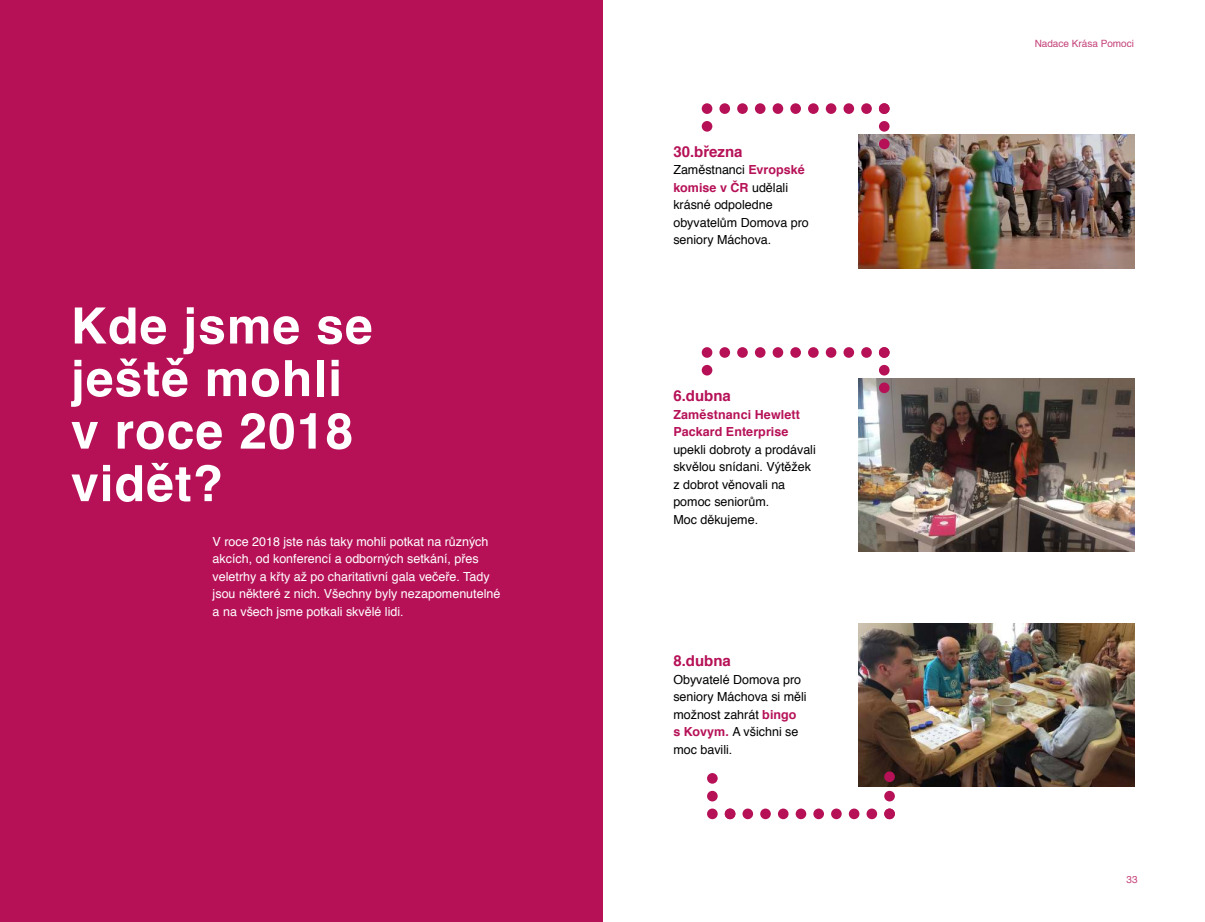
<style>
.page{position:relative;width:1205px;height:922px;background:#fff}
.page>*{position:absolute;margin:0;border:0;box-sizing:border-box;transform-origin:0 0}
.t1{font:700 50px/52.5px "Helvetica";letter-spacing:.02em;color:#fff}
.t2{font:700 15px "Helvetica";color:#b61157}
.t3{font:12.5px/17.5px "Helvetica";color:#000}
.t4{font:12.5px/17.5px "Helvetica";color:#fff}
.t5{font:700 12.5px/17.5px "Helvetica";letter-spacing:.01em;color:#b61157}
.t6{font:10px "Helvetica";color:#b61157}
.s1{font-weight:700;color:#b61157}
</style>
<div class="page">
<hr style="left:602px;top:0;width:1px;height:921px;background:#000">
<div style="left:0;top:0;width:602px;height:921px;background:#b61157"></div>
<img style="left:858px;top:134px;width:276px;height:134px">
<img style="left:858px;top:378px;width:276px;height:173px">
<img style="left:858px;top:623px;width:276px;height:163px">
<div style="left:884px;top:790px;width:11px;height:11px;background:#b61157;border-radius:50%"></div>
<div style="left:884px;top:808px;width:11px;height:11px;background:#b61157;border-radius:50%"></div>
<div style="left:866px;top:808px;width:11px;height:11px;background:#b61157;border-radius:50%"></div>
<div style="left:849px;top:808px;width:10px;height:11px;background:#b61157;border-radius:50%"></div>
<div style="left:831px;top:808px;width:11px;height:11px;background:#b61157;border-radius:50%"></div>
<div style="left:813px;top:808px;width:11px;height:11px;background:#b61157;border-radius:50%"></div>
<div style="left:795px;top:808px;width:11px;height:11px;background:#b61157;border-radius:50%"></div>
<div style="left:778px;top:808px;width:10px;height:11px;background:#b61157;border-radius:50%"></div>
<div style="left:760px;top:808px;width:11px;height:11px;background:#b61157;border-radius:50%"></div>
<div style="left:742px;top:808px;width:11px;height:11px;background:#b61157;border-radius:50%"></div>
<div style="left:884px;top:771px;width:11px;height:10px;background:#b61157;border-radius:50%"></div>
<div style="left:707px;top:772px;width:11px;height:11px;background:#b61157;border-radius:50%"></div>
<div style="left:707px;top:790px;width:11px;height:11px;background:#b61157;border-radius:50%"></div>
<div style="left:725px;top:808px;width:10px;height:11px;background:#b61157;border-radius:50%"></div>
<div style="left:707px;top:808px;width:11px;height:11px;background:#b61157;border-radius:50%"></div>
<div style="left:879px;top:121px;width:10px;height:11px;background:#b61157;border-radius:50%"></div>
<div style="left:879px;top:103px;width:10px;height:11px;background:#b61157;border-radius:50%"></div>
<div style="left:861px;top:103px;width:11px;height:11px;background:#b61157;border-radius:50%"></div>
<div style="left:843px;top:103px;width:11px;height:11px;background:#b61157;border-radius:50%"></div>
<div style="left:826px;top:103px;width:10px;height:11px;background:#b61157;border-radius:50%"></div>
<div style="left:808px;top:103px;width:11px;height:11px;background:#b61157;border-radius:50%"></div>
<div style="left:790px;top:103px;width:11px;height:11px;background:#b61157;border-radius:50%"></div>
<div style="left:772px;top:103px;width:11px;height:11px;background:#b61157;border-radius:50%"></div>
<div style="left:755px;top:103px;width:10px;height:11px;background:#b61157;border-radius:50%"></div>
<div style="left:737px;top:103px;width:11px;height:11px;background:#b61157;border-radius:50%"></div>
<div style="left:719px;top:103px;width:11px;height:11px;background:#b61157;border-radius:50%"></div>
<div style="left:879px;top:139px;width:10px;height:10px;background:#b61157;border-radius:50%"></div>
<div style="left:702px;top:121px;width:10px;height:11px;background:#b61157;border-radius:50%"></div>
<div style="left:702px;top:103px;width:10px;height:11px;background:#b61157;border-radius:50%"></div>
<div style="left:879px;top:365px;width:10px;height:10px;background:#b61157;border-radius:50%"></div>
<div style="left:879px;top:347px;width:10px;height:11px;background:#b61157;border-radius:50%"></div>
<div style="left:861px;top:347px;width:11px;height:11px;background:#b61157;border-radius:50%"></div>
<div style="left:843px;top:347px;width:11px;height:11px;background:#b61157;border-radius:50%"></div>
<div style="left:826px;top:347px;width:10px;height:11px;background:#b61157;border-radius:50%"></div>
<div style="left:808px;top:347px;width:11px;height:11px;background:#b61157;border-radius:50%"></div>
<div style="left:790px;top:347px;width:11px;height:11px;background:#b61157;border-radius:50%"></div>
<div style="left:772px;top:347px;width:11px;height:11px;background:#b61157;border-radius:50%"></div>
<div style="left:755px;top:347px;width:10px;height:11px;background:#b61157;border-radius:50%"></div>
<div style="left:737px;top:347px;width:11px;height:11px;background:#b61157;border-radius:50%"></div>
<div style="left:719px;top:347px;width:11px;height:11px;background:#b61157;border-radius:50%"></div>
<div style="left:879px;top:382px;width:10px;height:11px;background:#b61157;border-radius:50%"></div>
<div style="left:702px;top:365px;width:10px;height:10px;background:#b61157;border-radius:50%"></div>
<div style="left:702px;top:347px;width:10px;height:11px;background:#b61157;border-radius:50%"></div>
<h1 class="t1" style="left:71px;top:300px;width:303px">Kde jsme se ještě mohli v roce 2018 vidět?</h1>
<p class="t4" style="left:213px;top:533px;width:289px">V roce 2018 jste nás taky mohli potkat na různých akcích, od konferencí a odborných setkání, přes veletrhy a křty až po charitativní gala večeře. Tady jsou některé z nich. Všechny byly nezapomenutelné a na všech jsme potkali skvělé lidi.</p>
<p class="t2" style="left:673px;top:139px;width:71px">30.března</p>
<p class="t3" style="left:673px;top:162px;width:137px">Zaměstnanci <span class="s1">Evropské komise v ČR</span> udělali krásné odpoledne obyvatelům Domova pro seniory Máchova.</p>
<p class="t2" style="left:673px;top:383px;width:59px">6.dubna</p>
<p class="t5" style="left:673px;top:405px;width:128px">Zaměstnanci Hewlett<br>Packard Enterprise</p>
<p class="t3" style="left:673px;top:441px;width:144px">upekli dobroty a prodávali skvělou snídani. Výtěžek z dobrot věnovali na pomoc seniorům.<br>Moc děkujeme.</p>
<p class="t2" style="left:673px;top:648px;width:59px">8.dubna</p>
<p class="t3" style="left:673px;top:670px;width:135px">Obyvatelé Domova pro seniory Máchova si měli možnost zahrát <span class="s1">bingo<br>s Kovym.</span> A všichni se moc bavili.</p>
<p class="t6" style="left:1034px;top:37px;width:101px">Nadace Krása Pomoci</p>
<p class="t6" style="left:1126px;top:873px;width:13px">33</p>
</div>
